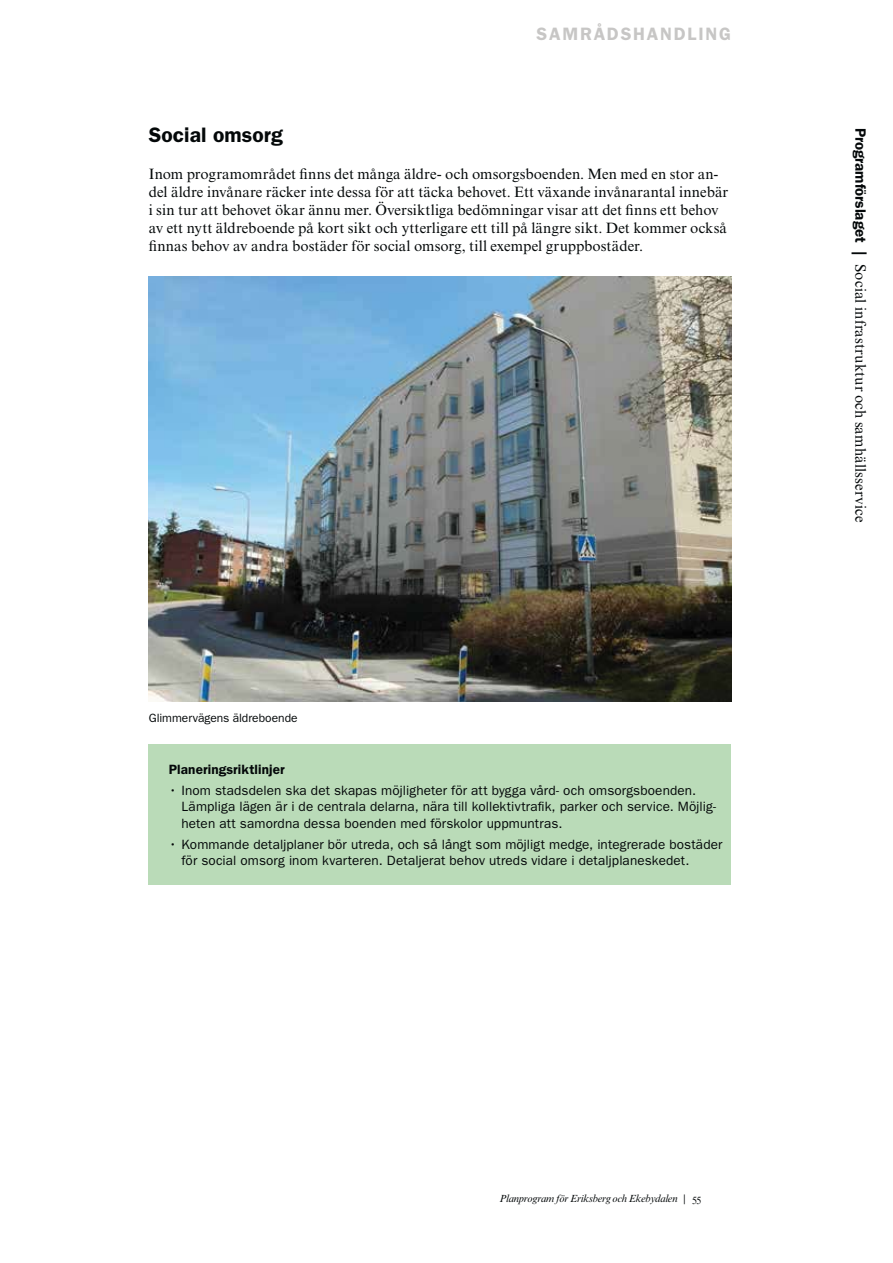
<style>
.page{position:relative;width:893px;height:1263px;background:#fff}
.page>*{position:absolute;margin:0;border:0;box-sizing:border-box;transform-origin:0 0}
.t1{font:600 21px "ITC Franklin Gothic Std";letter-spacing:.005em;color:#040809}
.t2{font:600 18px "ITC Franklin Gothic Std";letter-spacing:.1em;color:#c7c6c5}
.t3{font:15px/18px "Times NRMT Std";letter-spacing:.005em;color:#040809}
.t4{font:13.5px/16.5px "ITC Franklin Gothic Std";letter-spacing:.01em;color:#040809}
.t5{font:600 13.5px "ITC Franklin Gothic Std";letter-spacing:.005em;color:#040809}
.t6{font:12px "ITC Franklin Gothic Std";color:#040809}
.t7{font:italic 10.5px "Times NRMT Std";letter-spacing:-.02em;color:#040809}
.s1{font-family:"ITC Franklin Gothic Std";font-weight:600}
.s2{font-style:normal}
</style>
<div class="page">
<div style="left:149px;top:744px;width:582px;height:49px;background:#badbb8"></div>
<div style="left:149px;top:765px;width:582px;height:82px;background:#badbb8"></div>
<div style="left:149px;top:818px;width:582px;height:66px;background:#badbb8"></div>
<img style="left:149px;top:277px;width:582px;height:425px">
<p class="t2" style="left:536px;top:27px;width:196px">SAMRÅDSHANDLING</p>
<h1 class="t1" style="left:149px;top:127px;width:135px">Social omsorg</h1>
<p class="t3" style="left:149px;top:166px;width:581px">Inom programområdet finns det många äldre- och omsorgsboenden. Men med en stor an&shy;del äldre invånare räcker inte dessa för att täcka behovet. Ett växande invånarantal innebär i sin tur att behovet ökar ännu mer. Översiktliga bedömningar visar att det finns ett behov av ett nytt äldreboende på kort sikt och ytterligare ett till på längre sikt. Det kommer också finnas behov av andra bostäder för social omsorg, till exempel gruppbostäder.</p>
<p class="t6" style="left:149px;top:713px;width:150px">Glimmervägens äldreboende</p>
<p class="t5" style="left:169px;top:765px;width:118px">Planeringsriktlinjer</p>
<p class="t4" style="left:181px;top:783px;width:536px;text-indent:-13px">• Inom stadsdelen ska det skapas möjligheter för att bygga vård- och omsorgsboenden.<br>Lämpliga lägen är i de centrala delarna, nära till kollektivtrafik, parker och service. Möjlig&shy;heten att samordna dessa boenden med förskolor uppmuntras.</p>
<p class="t4" style="left:181px;top:837px;width:542px;text-indent:-13px">• Kommande detaljplaner bör utreda, och så långt som möjligt medge, integrerade bostäder för social omsorg inom kvarteren. Detaljerat behov utreds vidare i detaljplaneskedet.</p>
<p class="t3" style="left:868px;top:128px;width:396px;rotate:90deg"><span class="s1">Programförslaget |</span> Social infrastruktur och samhällsservice</p>
<p class="t7" style="left:499px;top:1195px;width:203px">Planprogram för Eriksberg och Ekebydalen | <span class="s2">55</span></p>
</div>
